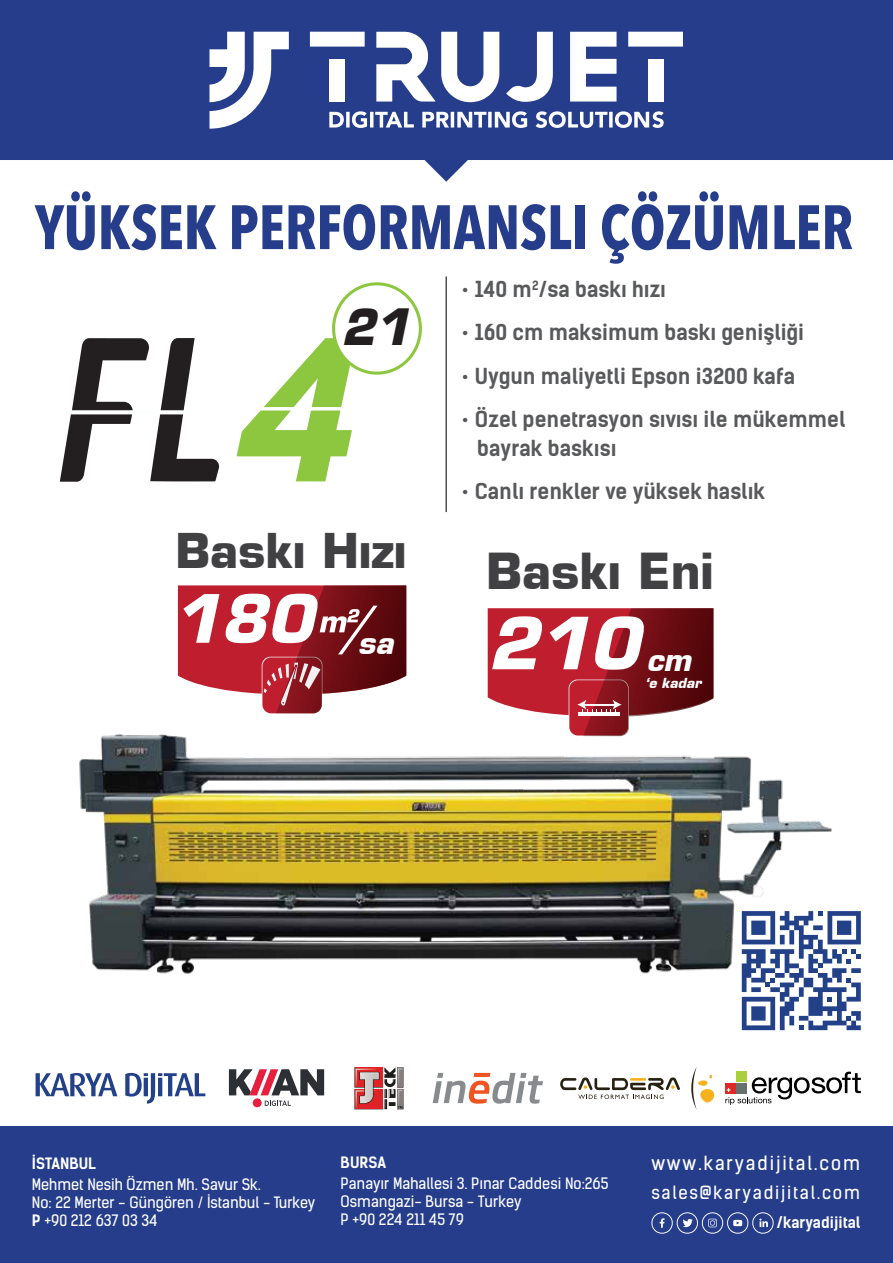
<style>
.page{position:relative;width:893px;height:1263px;background:#fff}
.page>*{position:absolute;margin:0;border:0;box-sizing:border-box;transform-origin:0 0}
.t1{font:italic 700 70.05px "Eurostile LT Std";color:#fff}
.t2{font:italic 700 64.95px "Eurostile LT Std";color:#fff}
.t3{font:700 61.95px "Avenir Next Condensed";color:#253d8a;scale:.94 1}
.t4{font:italic 700 48.9px "Eurostile LT Std";color:#231f20}
.t5{font:700 48.45px "Eurostile LT Std";color:#414042}
.t6{font:700 46.8px "Eurostile LT Std";color:#414042}
.t7{font:italic 700 30px "Eurostile LT Std";color:#fff}
.t8{font:700 21px/28.5px "Kelson Sans";color:#58595b}
.t9{font:18.45px "Kelson Sans";letter-spacing:.1em;color:#fff}
.t10{font:17.4px "Kelson Sans";letter-spacing:.1em;color:#fff}
.t11{font:15px/18px "Kelson Sans";color:#fff}
.t12{font:700 15px "Kelson Sans";color:#fff}
.t13{font:italic 700 13.65px "Eurostile LT Std";color:#fff}
.s1{font-weight:700}
.s2{font-size:15.45px}
</style>
<div class="page">
<hr style="left:445px;top:276px;width:2px;height:236px;background:#4f5353">
<svg style="left:725px;top:1071px;width:136px;height:34px"></svg>
<svg style="left:229px;top:1069px;width:95px;height:37px"></svg>
<svg style="left:354px;top:1067px;width:49px;height:42px;background:#b77777"></svg>
<svg style="left:433px;top:1073px;width:110px;height:31px"></svg>
<svg style="left:560px;top:1077px;width:120px;height:22px"></svg>
<svg style="left:691px;top:1067px;width:24px;height:43px"></svg>
<svg style="left:36px;top:1072px;width:169px;height:32px"></svg>
<svg style="left:0;top:0;width:893px;height:182px;background:#45599b"></svg>
<svg style="left:506px;top:32px;width:47px;height:70px"></svg>
<svg style="left:570px;top:32px;width:47px;height:70px"></svg>
<svg style="left:628px;top:32px;width:55px;height:15px"></svg>
<svg style="left:310px;top:32px;width:55px;height:15px"></svg>
<svg style="left:376px;top:32px;width:123px;height:70px"></svg>
<div style="left:648px;top:59px;width:16px;height:43px;background:#fff"></div>
<div style="left:329px;top:59px;width:16px;height:43px;background:#fff"></div>
<svg style="left:209px;top:32px;width:80px;height:97px"></svg>
<svg style="left:329px;top:111px;width:335px;height:17px"></svg>
<div style="left:0;top:1126px;width:893px;height:137px;background:#253d8a"></div>
<svg style="left:651px;top:1212px;width:123px;height:22px"></svg>
<svg style="left:237px;top:338px;width:119px;height:143px"></svg>
<svg style="left:60px;top:338px;width:159px;height:144px"></svg>
<div style="left:334px;top:284px;width:86px;height:89px;background:#fff;border-radius:50%"></div>
<div style="left:332px;top:282px;width:90px;height:93px;border:3px solid #8dc63f;border-radius:50%"></div>
<svg style="left:742px;top:911px;width:119px;height:119px"></svg>
<svg style="left:178px;top:585px;width:228px;height:122px;background:#ab3c46"></svg>
<svg style="left:488px;top:608px;width:225px;height:99px;background:#9b1b26"></svg>
<img style="left:79px;top:707px;width:780px;height:285px">
<h3 class="t3" style="left:35px;top:189px;width:871px">YÜKSEK PERFORMANSLI ÇÖZÜMLER</h3>
<h3 class="t4" style="left:341px;top:297px;width:70px">21</h3>
<h3 class="t6" style="left:175px;top:522px;width:232px">Baskı Hızı</h3>
<h2 class="t2" style="left:173px;top:579px;width:142px">180</h2>
<h3 class="t7" style="left:358px;top:625px;width:37px">sa</h3>
<h3 class="t8" style="left:461px;top:275px;width:206px">• 140 m<sup>2</sup>/sa baskı hızı</h3>
<h3 class="t8" style="left:461px;top:318px;width:344px">• 160 cm maksimum baskı genişliği</h3>
<h3 class="t8" style="left:461px;top:362px;width:335px">• Uygun maliyetli Epson i3200 kafa</h3>
<h3 class="t8" style="left:477px;top:405px;width:370px;text-indent:-16px">• Özel penetrasyon sıvısı ile mükemmel bayrak baskısı</h3>
<h3 class="t8" style="left:461px;top:477px;width:305px">• Canlı renkler ve yüksek haslık</h3>
<h3 class="t5" style="left:486px;top:542px;width:229px">Baskı Eni</h3>
<h1 class="t1" style="left:488px;top:600px;width:153px">210</h1>
<h3 class="t7" style="left:646px;top:641px;width:46px">cm</h3>
<p class="t13" style="left:645px;top:674px;width:57px">‘e kadar</p>
<p class="t12" style="left:32px;top:1154px;width:66px">İSTANBUL</p>
<p class="t9" style="left:651px;top:1152px;width:210px">www.karyadijital.com</p>
<p class="t11" style="left:32px;top:1176px;width:285px">Mehmet Nesih Özmen Mh. Savur Sk.<br>No: 22 Merter - Güngören / İstanbul - Turkey<br><span class="s1">P</span> +90 212 637 03 34</p>
<p class="t12" style="left:341px;top:1153px;width:47px">BURSA</p>
<p class="t11" style="left:341px;top:1175px;width:269px">Panayır Mahallesi 3. Pınar Caddesi No:265<br>Osmangazi- Bursa - Turkey<br>P +90 224 211 45 79</p>
<p class="t10" style="left:651px;top:1182px;width:210px">sales@karyadijital.com</p>
<p class="t12" style="left:776px;top:1213px;width:86px"><span class="s2">/</span>karyadijital</p>
</div>
